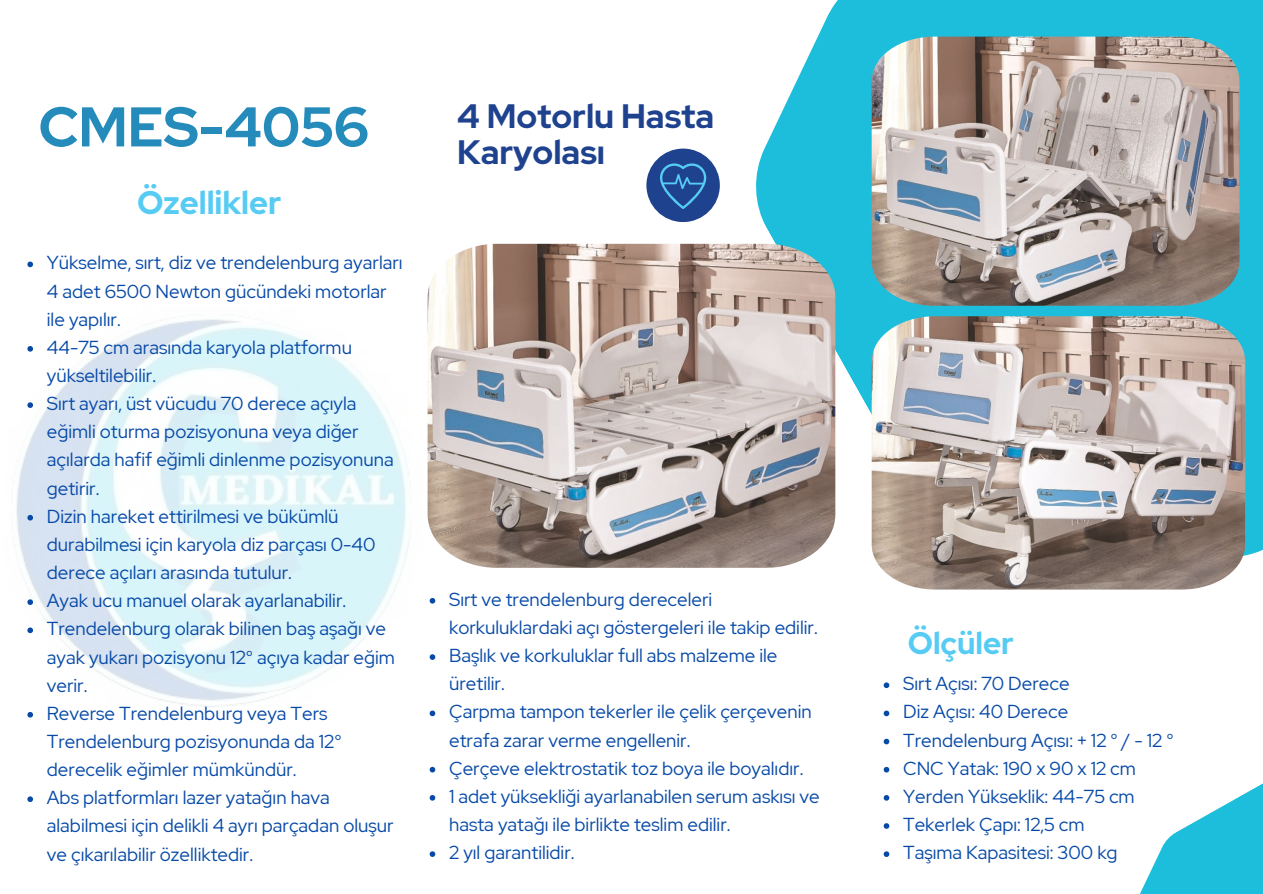
<style>
.page{position:relative;width:1263px;height:894px;background:#fff}
.page>*{position:absolute;margin:0;border:0;box-sizing:border-box;transform-origin:0 0}
.t1{font:700 55.8px "Red Hat Display";color:#248bbb}
.t2{font:700 33.75px "Red Hat Display";color:#1f428f}
.t3{font:700 32.55px "Red Hat Display";color:#56cbf3}
.t4{font:700 31.05px "Red Hat Display";color:#56cbf3}
.t5{font:18.75px/28.2px "Red Hat Display";color:#0649a7}
</style>
<div class="page">
<svg style="left:753px;top:0;width:510px;height:556px;fill:#1dbedb"></svg>
<div style="left:646px;top:148px;width:74px;height:74px;background:#1f428f;border-radius:50%"></div>
<svg style="left:660px;top:163px;width:46px;height:46px"></svg>
<img style="left:16px;top:319px;width:393px;height:388px">
<img style="left:428px;top:244px;width:407px;height:323px">
<img style="left:872px;top:316px;width:373px;height:273px">
<img style="left:872px;top:37px;width:367px;height:269px">
<svg style="left:884px;top:682px;width:5px;height:6px"></svg>
<svg style="left:884px;top:710px;width:5px;height:6px"></svg>
<svg style="left:884px;top:738px;width:5px;height:6px"></svg>
<svg style="left:884px;top:766px;width:5px;height:6px"></svg>
<svg style="left:884px;top:795px;width:5px;height:5px"></svg>
<svg style="left:884px;top:823px;width:5px;height:5px"></svg>
<svg style="left:884px;top:851px;width:5px;height:5px"></svg>
<svg style="left:1140px;top:783px;width:123px;height:110px"></svg>
<svg style="left:430px;top:598px;width:5px;height:5px"></svg>
<svg style="left:430px;top:654px;width:5px;height:5px"></svg>
<svg style="left:430px;top:710px;width:5px;height:6px"></svg>
<svg style="left:430px;top:766px;width:5px;height:6px"></svg>
<svg style="left:430px;top:795px;width:5px;height:5px"></svg>
<svg style="left:430px;top:851px;width:5px;height:5px"></svg>
<svg style="left:27px;top:261px;width:6px;height:6px"></svg>
<svg style="left:27px;top:346px;width:6px;height:5px"></svg>
<svg style="left:27px;top:402px;width:6px;height:6px"></svg>
<svg style="left:27px;top:514px;width:6px;height:6px"></svg>
<svg style="left:27px;top:599px;width:6px;height:5px"></svg>
<svg style="left:27px;top:627px;width:6px;height:6px"></svg>
<svg style="left:27px;top:712px;width:6px;height:5px"></svg>
<svg style="left:27px;top:796px;width:6px;height:5px"></svg>
<p class="t1" style="left:38px;top:89px;width:332px">CMES-4056</p>
<p class="t3" style="left:137px;top:181px;width:146px">Özellikler</p>
<p class="t5" style="left:47px;top:248px;width:357px">Yükselme, sırt, diz ve trendelenburg ayarları<br>4 adet 6500 Newton gücündeki motorlar ile yapılır.</p>
<p class="t5" style="left:47px;top:333px;width:307px">44-75 cm arasında karyola platformu yükseltilebilir.</p>
<p class="t5" style="left:47px;top:389px;width:348px">Sırt ayarı, üst vücudu 70 derece açıyla eğimli oturma pozisyonuna veya diğer açılarda hafif eğimli dinlenme pozisyonuna getirir.</p>
<p class="t5" style="left:47px;top:502px;width:330px">Dizin hareket ettirilmesi ve bükümlü durabilmesi için karyola diz parçası 0-40 derece açıları arasında tutulur.</p>
<p class="t5" style="left:47px;top:586px;width:301px">Ayak ucu manuel olarak ayarlanabilir.</p>
<p class="t5" style="left:47px;top:614px;width:350px">Trendelenburg olarak bilinen baş aşağı ve ayak yukarı pozisyonu 12° açıya kadar eğim verir.</p>
<p class="t5" style="left:47px;top:698px;width:296px">Reverse Trendelenburg veya Ters<br>Trendelenburg pozisyonunda da 12° derecelik eğimler mümkündür.</p>
<p class="t5" style="left:47px;top:783px;width:348px">Abs platformları lazer yatağın hava alabilmesi için delikli 4 ayrı parçadan oluşur ve çıkarılabilir özelliktedir.</p>
<p class="t2" style="left:457px;top:93px;width:259px">4 Motorlu Hasta</p>
<p class="t2" style="left:457px;top:129px;width:149px">Karyolası</p>
<p class="t5" style="left:449px;top:585px;width:370px">Sırt ve trendelenburg dereceleri korkuluklardaki açı göstergeleri ile takip edilir.</p>
<p class="t5" style="left:449px;top:641px;width:330px">Başlık ve korkuluklar full abs malzeme ile üretilir.</p>
<p class="t5" style="left:449px;top:697px;width:364px">Çarpma tampon tekerler ile çelik çerçevenin etrafa zarar verme engellenir.</p>
<p class="t5" style="left:449px;top:753px;width:356px">Çerçeve elektrostatik toz boya ile boyalıdır.</p>
<p class="t5" style="left:449px;top:781px;width:372px">1 adet yüksekliği ayarlanabilen serum askısı ve hasta yatağı ile birlikte teslim edilir.</p>
<p class="t5" style="left:449px;top:838px;width:127px">2 yıl garantilidir.</p>
<p class="t4" style="left:908px;top:621px;width:108px">Ölçüler</p>
<h1 class="t5" style="left:903px;top:669px;width:168px">Sırt Açısı: 70 Derece</h1>
<h2 class="t5" style="left:903px;top:697px;width:167px">Diz Açısı: 40 Derece</h2>
<p class="t5" style="left:903px;top:725px;width:272px">Trendelenburg Açısı: + 12 ° / - 12 °</p>
<h2 class="t5" style="left:903px;top:753px;width:234px">CNC Yatak: 190 x 90 x 12 cm</h2>
<p class="t5" style="left:903px;top:781px;width:233px">Yerden Yükseklik: 44-75 cm</p>
<p class="t5" style="left:903px;top:810px;width:183px">Tekerlek Çapı: 12,5 cm</p>
<p class="t5" style="left:903px;top:838px;width:216px">Taşıma Kapasitesi: 300 kg</p>
</div>
